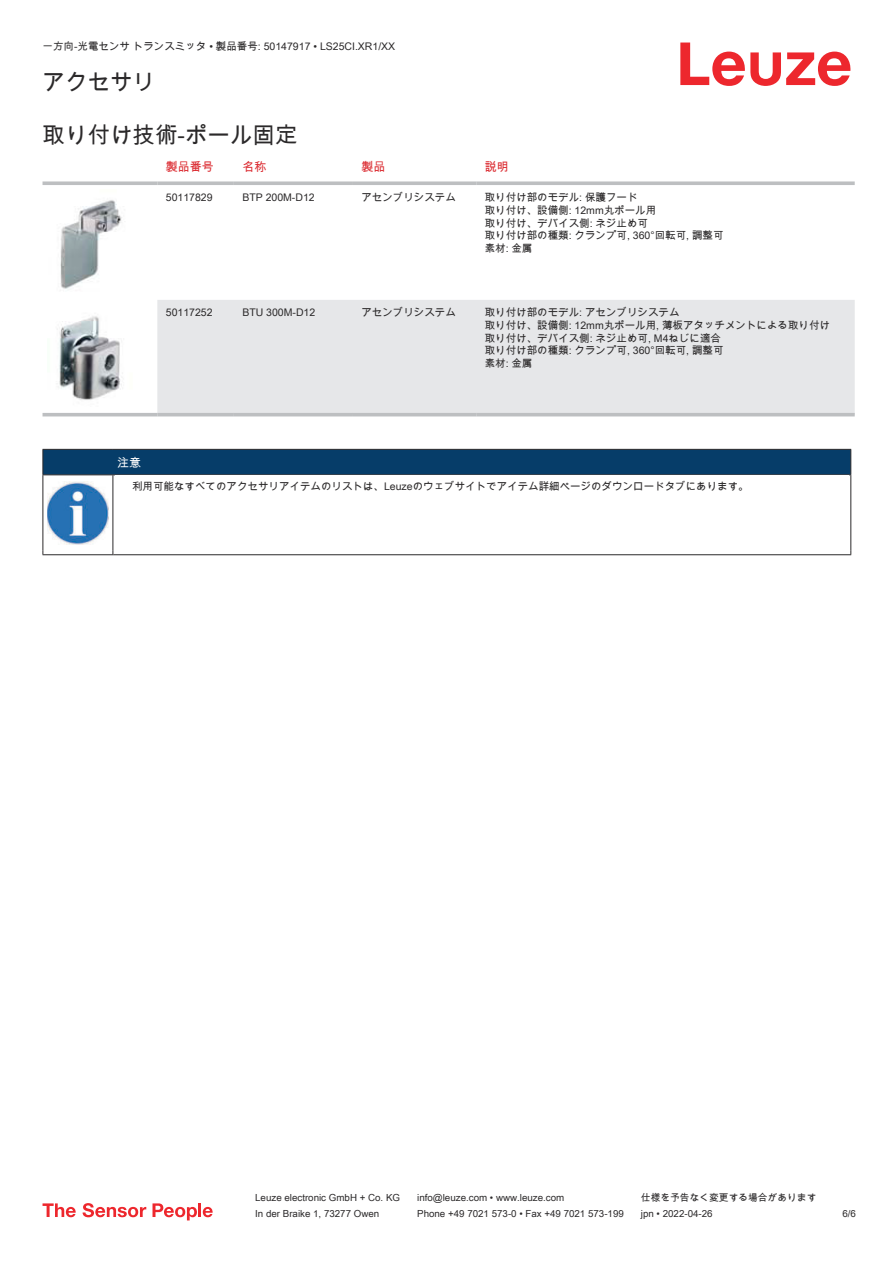
<style>
.page{position:relative;width:893px;height:1263px;background:#fff}
.page>*{position:absolute;margin:0;border:0;box-sizing:border-box;transform-origin:0 0}
.t1{font:22.5px "Arial Unicode MS";color:#2b292a}
.t2{font:12px "Arial Unicode MS";color:#db2a30}
.t3{font:12px "Arial Unicode MS";color:#fff}
.t4{font:10.5px/12.6px "Arial Unicode MS";color:#2b292a}
.t5{font:9.75px "Arial Unicode MS";color:#2b292a}
</style>
<div class="page">
<svg style="left:680px;top:43px;width:170px;height:43px"></svg>
<div style="left:157px;top:300px;width:698px;height:113px;background:#e6e7e9"></div>
<svg style="left:43px;top:181px;width:114px;height:4px"></svg>
<svg style="left:157px;top:181px;width:77px;height:4px"></svg>
<svg style="left:234px;top:181px;width:119px;height:4px"></svg>
<svg style="left:353px;top:181px;width:123px;height:4px"></svg>
<svg style="left:476px;top:181px;width:379px;height:4px;background:#c4c6c8"></svg>
<hr style="left:43px;top:413px;width:114px;height:3px;background:#bdbfc1">
<hr style="left:157px;top:413px;width:77px;height:3px;background:#bdbfc1">
<hr style="left:234px;top:413px;width:119px;height:3px;background:#bdbfc1">
<hr style="left:353px;top:413px;width:123px;height:3px;background:#bdbfc1">
<hr style="left:476px;top:413px;width:379px;height:3px;background:#bdbfc1">
<img style="left:60px;top:200px;width:62px;height:89px">
<img style="left:57px;top:316px;width:65px;height:84px">
<div style="left:43px;top:449px;width:808px;height:26px;background:#063d69"></div>
<hr style="left:113px;top:474px;width:738px;height:1px;background:#2b292a">
<hr style="left:43px;top:475px;width:1px;height:75px;background:#2b292a">
<hr style="left:113px;top:475px;width:1px;height:75px;background:#2b292a">
<hr style="left:850px;top:475px;width:1px;height:75px;background:#2b292a">
<hr style="left:43px;top:554px;width:70px;height:1px;background:#2b292a">
<hr style="left:113px;top:554px;width:738px;height:1px;background:#2b292a">
<img style="left:47px;top:481px;width:61px;height:63px">
<svg style="left:43px;top:1203px;width:33px;height:14px"></svg>
<svg style="left:83px;top:1203px;width:63px;height:14px"></svg>
<svg style="left:153px;top:1203px;width:44px;height:17px"></svg>
<hr style="left:198px;top:1203px;width:3px;height:14px;background:#ed272d">
<svg style="left:203px;top:1207px;width:10px;height:10px"></svg>
<p class="t4" style="left:43px;top:40px;width:354px">一方向-光電センサ トランスミッタ • 製品番号: 50147917 • LS25CI.XR1/XX</p>
<h1 class="t1" style="left:43px;top:66px;width:114px">アクセサリ</h1>
<h1 class="t1" style="left:43px;top:119px;width:256px">取り付け技術-ポール固定</h1>
<p class="t2" style="left:166px;top:158px;width:49px">製品番号</p>
<p class="t2" style="left:242px;top:158px;width:25px">名称</p>
<p class="t2" style="left:361px;top:158px;width:25px">製品</p>
<p class="t2" style="left:485px;top:158px;width:25px">説明</p>
<p class="t4" style="left:166px;top:191px;width:48px">50117829</p>
<p class="t4" style="left:242px;top:191px;width:74px">BTP 200M-D12</p>
<p class="t4" style="left:361px;top:191px;width:96px">アセンブリシステム</p>
<p class="t4" style="left:485px;top:191px;width:240px">取り付け部のモデル: 保護フード<br>取り付け、設備側: 12mm丸ポール用<br>取り付け、デバイス側: ネジ止め可<br>取り付け部の種類: クランプ可, 360°回転可, 調整可素材: 金属</p>
<p class="t4" style="left:166px;top:306px;width:48px">50117252</p>
<p class="t4" style="left:242px;top:306px;width:74px">BTU 300M-D12</p>
<p class="t4" style="left:361px;top:306px;width:96px">アセンブリシステム</p>
<p class="t4" style="left:485px;top:306px;width:347px">取り付け部のモデル: アセンブリシステム<br>取り付け、設備側: 12mm丸ポール用, 薄板アタッチメントによる取り付け取り付け、デバイス側: ネジ止め可, M4ねじに適合<br>取り付け部の種類: クランプ可, 360°回転可, 調整可<br>素材: 金属</p>
<p class="t3" style="left:117px;top:454px;width:25px">注意</p>
<p class="t4" style="left:132px;top:479px;width:618px">利用可能なすべてのアクセサリアイテムのリストは、Leuzeのウェブサイトでアイテム詳細ページのダウンロードタブにあります。</p>
<p class="t5" style="left:255px;top:1191px;width:146px">Leuze electronic GmbH + Co. KG</p>
<p class="t5" style="left:417px;top:1191px;width:149px">info@leuze.com • www.leuze.com</p>
<p class="t5" style="left:641px;top:1191px;width:177px">仕様を予告なく変更する場合があります</p>
<p class="t5" style="left:255px;top:1206px;width:126px">In der Braike 1, 73277 Owen</p>
<p class="t5" style="left:417px;top:1206px;width:208px">Phone +49 7021 573-0 • Fax +49 7021 573-199</p>
<p class="t5" style="left:641px;top:1206px;width:73px">jpn • 2022-04-26</p>
<p class="t5" style="left:842px;top:1206px;width:15px">6 /6</p>
</div>
